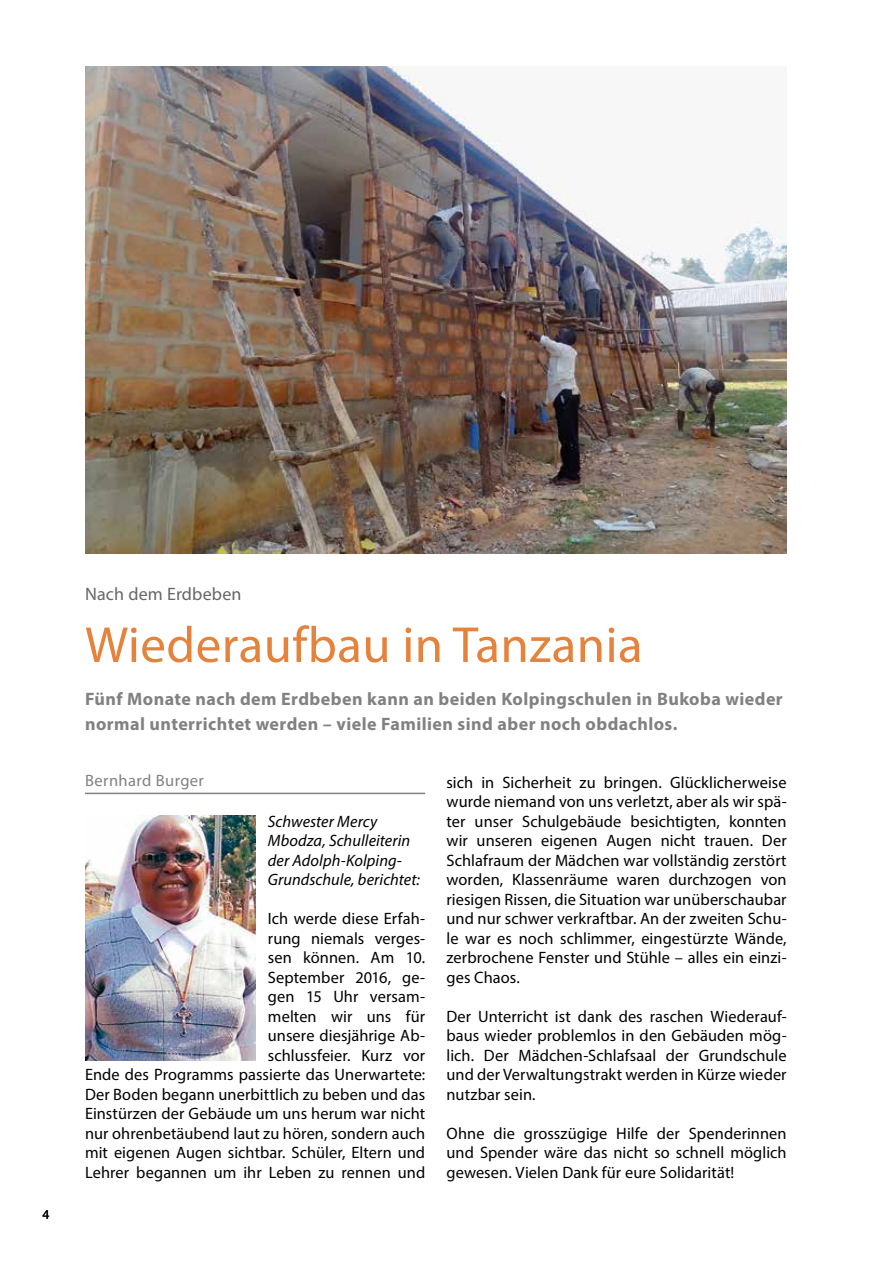
<style>
.page{position:relative;width:893px;height:1263px;background:#fff}
.page>*{position:absolute;margin:0;border:0;box-sizing:border-box;transform-origin:0 0}
.t1{font:51px "Myriad Pro";letter-spacing:.01em;color:#e5823c}
.t2{font:700 18px/25.5px "Myriad Pro";letter-spacing:.025em;color:#818181}
.t3{font:18px "Myriad Pro";letter-spacing:.01em;color:#676767}
.t4{font:16.5px/19.5px "Myriad Pro";letter-spacing:.005em;color:#000;text-align:justify}
.t5{font:italic 16.5px/19.5px "Myriad Pro";letter-spacing:.005em;color:#000}
.t6{font:16.5px "Myriad Pro";letter-spacing:.025em;color:#818181}
.t7{font:13.5px "Myriad Pro";color:#000}
</style>
<div class="page">
<hr style="left:85px;top:793px;width:340px;height:1px;background:#818181">
<img style="left:85px;top:66px;width:702px;height:488px">
<img style="left:85px;top:815px;width:170px;height:246px">
<p class="t7" style="left:43px;top:1206px;width:8px">4</p>
<p class="t3" style="left:85px;top:582px;width:158px">Nach dem Erdbeben</p>
<h1 class="t1" style="left:85px;top:613px;width:559px">Wiederaufbau in Tanzania</h1>
<p class="t2" style="left:85px;top:685px;width:699px">Fünf Monate nach dem Erdbeben kann an beiden Kolpingschulen in Bukoba wieder normal unterrichtet werden – viele Familien sind aber noch obdachlos.</p>
<p class="t6" style="left:85px;top:770px;width:120px">Bernhard Burger</p>
<p class="t5" style="left:268px;top:811px;width:154px">Schwester Mercy<br>Mbodza, Schulleiterin der Adolph-Kolping-<br>Grundschule, berichtet:</p>
<p class="t4" style="left:85px;top:909px;width:342px;text-align:right">Ich werde diese Erfah-<br>rung niemals verges-<br>sen können. Am 10.<br>September 2016, ge-<br>gen 15 Uhr versam-<br>melten wir uns für<br>unsere diesjährige Ab-<br>schlussfeier. Kurz vor<br>Ende des Programms passierte das Unerwartete:<br>Der Boden begann unerbittlich zu beben und das<br>Einstürzen der Gebäude um uns herum war nicht nur ohrenbetäubend laut zu hören, sondern auch mit eigenen Augen sichtbar. Schüler, Eltern und<br>Lehrer begannen um ihr Leben zu rennen und</p>
<p class="t4" style="left:446px;top:772px;width:342px">sich in Sicherheit zu bringen. Glücklicherweise wurde niemand von uns verletzt, aber als wir spä&shy;ter unser Schulgebäude besichtigten, konnten wir unseren eigenen Augen nicht trauen. Der Schlafraum der Mädchen war vollständig zerstört worden, Klassenräume waren durchzogen von riesigen Rissen, die Situation war unüberschaubar und nur schwer verkraftbar. An der zweiten Schu&shy;le war es noch schlimmer, eingestürzte Wände, zerbrochene Fenster und Stühle – alles ein einzi&shy;ges Chaos.</p>
<p class="t4" style="left:446px;top:1006px;width:342px">Der Unterricht ist dank des raschen Wiederauf&shy;baus wieder problemlos in den Gebäuden mög&shy;lich. Der Mädchen-Schlafsaal der Grundschule und der Verwaltungstrakt werden in Kürze wieder nutzbar sein.</p>
<p class="t4" style="left:446px;top:1123px;width:342px">Ohne die grosszügige Hilfe der Spenderinnen und Spender wäre das nicht so schnell möglich gewesen. Vielen Dank für eure Solidarität!</p>
</div>
